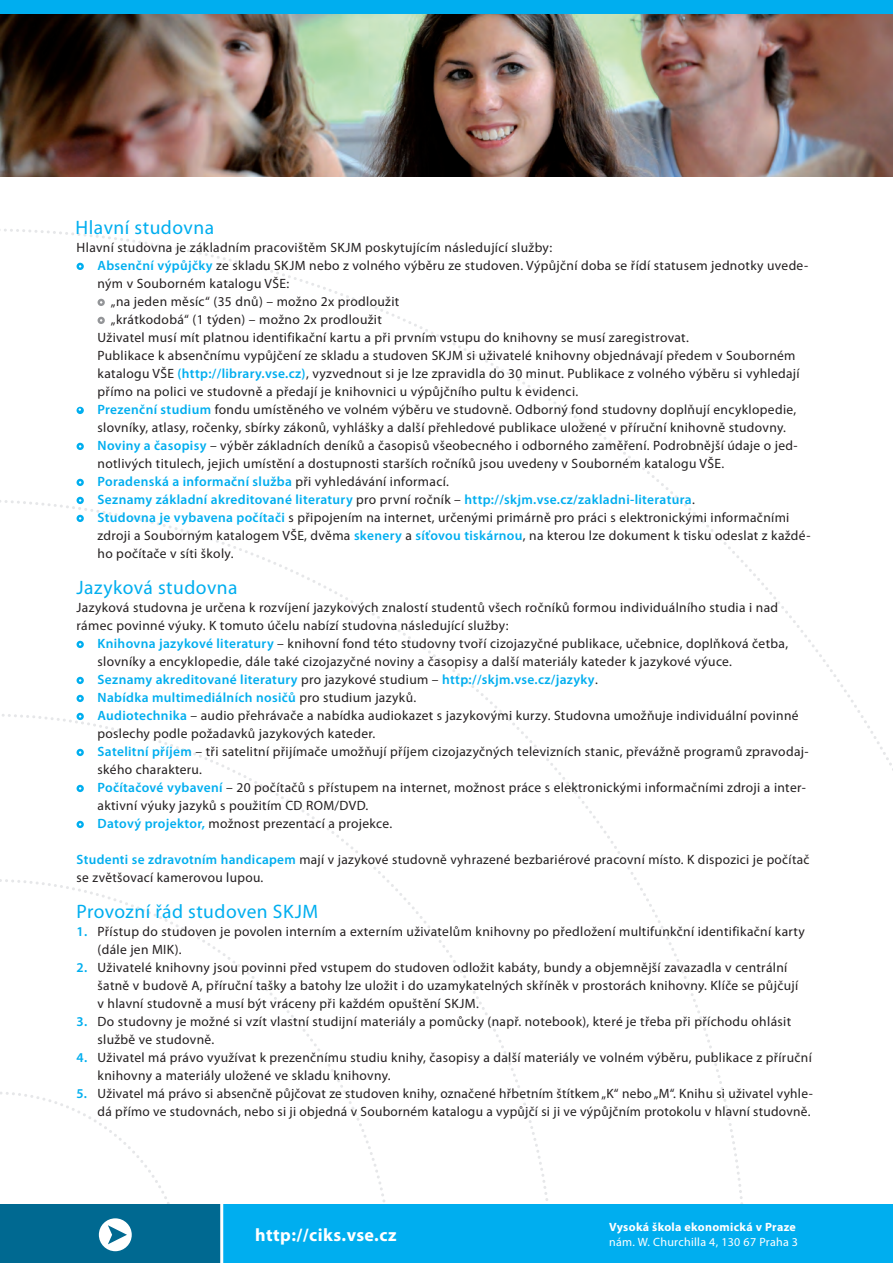
<style>
.page{position:relative;width:893px;height:1263px;background:#fff}
.page>*{position:absolute;margin:0;border:0;box-sizing:border-box;transform-origin:0 0}
.podnadpis{font:19.5px "Myriad Pro";letter-spacing:.025em;color:#00aeef}
.t1{font:700 18px "Myriad Pro";letter-spacing:.025em;color:#fff}
.odsazeni{font:13.5px/18px "Myriad Pro";letter-spacing:.025em;color:#231f20}
.zakladni_text{font:13.5px/18px "Myriad Pro";letter-spacing:.025em;color:#231f20}
.odsazeni-2{font:600 13.5px "Myriad Pro";letter-spacing:.025em;color:#00aeef}
.t2{font:12px "Myriad Pro";letter-spacing:.025em;color:#fff}
.t3{font:700 12px "Myriad Pro";letter-spacing:.025em;color:#fff}
.s1{font-weight:600;color:#00aeef}
.s2{font-weight:400;color:#231f20}
</style>
<div class="page">
<svg style="left:188px;top:877px;width:207px;height:328px"></svg>
<div style="left:223px;top:1205px;width:670px;height:58px;background:#00aeef"></div>
<div style="left:0;top:1205px;width:223px;height:58px;background:#006991"></div>
<hr style="left:220px;top:1204px;width:3px;height:59px;background:#fff">
<svg style="left:0;top:229px;width:188px;height:1023px"></svg>
<div style="left:0;top:0;width:893px;height:15px;background:#00aeef"></div>
<img style="left:0;top:15px;width:893px;height:161px">
<p class="podnadpis" style="left:76px;top:215px;width:140px">Hlavní studovna</p>
<p class="zakladni_text" style="left:77px;top:238px;width:477px">Hlavní studovna je základním pracovištěm SKJM poskytujícím následující služby:</p>
<p class="odsazeni" style="left:98px;top:256px;width:712px"><span class="s1">Absenční výpůjčky</span> ze skladu SKJM nebo z volného výběru ze studoven. Výpůjční doba se řídí statusem jednotky uvede&shy;ným v Souborném katalogu VŠE:</p>
<p class="odsazeni" style="left:111px;top:292px;width:290px">„na jeden měsíc“ (35 dnů) – možno 2x prodloužit</p>
<p class="odsazeni" style="left:111px;top:310px;width:272px">„krátkodobá“ (1 týden) – možno 2x prodloužit</p>
<p class="odsazeni" style="left:98px;top:328px;width:593px">Uživatel musí mít platnou identifikační kartu a při prvním vstupu do knihovny se musí zaregistrovat.</p>
<p class="odsazeni" style="left:98px;top:346px;width:704px">Publikace k absenčnímu vypůjčení ze skladu a studoven SKJM si uživatelé knihovny objednávají předem v Souborném katalogu VŠE <span class="s1">(http://library.vse.cz)</span>, vyzvednout si je lze zpravidla do 30 minut. Publikace z volného výběru si vyhledají přímo na polici ve studovně a předají je knihovnici u výpůjčního pultu k evidenci.</p>
<p class="odsazeni" style="left:98px;top:400px;width:700px"><span class="s1">Prezenční studium</span> fondu umístěného ve volném výběru ve studovně. Odborný fond studovny doplňují encyklopedie, slovníky, atlasy, ročenky, sbírky zákonů, vyhlášky a další přehledové publikace uložené v příruční knihovně studovny.</p>
<p class="odsazeni" style="left:98px;top:436px;width:702px"><span class="s1">Noviny a časopisy</span> – výběr základních deníků a časopisů všeobecného i odborného zaměření. Podrobnější údaje o jed&shy;notlivých titulech, jejich umístění a dostupnosti starších ročníků jsou uvedeny v Souborném katalogu VŠE.</p>
<p class="odsazeni-2" style="left:98px;top:473px;width:353px">Poradenská a informační služba <span class="s2">při vyhledávání informací.</span></p>
<p class="odsazeni-2" style="left:98px;top:491px;width:599px">Seznamy základní akreditované literatury <span class="s2">pro první ročník –</span> http://skjm.vse.cz/zakladni-literatura<span class="s2">.</span></p>
<p class="odsazeni" style="left:98px;top:508px;width:714px"><span class="s1">Studovna je vybavena počítači</span> s připojením na internet, určenými primárně pro práci s elektronickými informačními zdroji a Souborným katalogem VŠE, dvěma <span class="s1">skenery</span> a <span class="s1">síťovou tiskárnou</span>, na kterou lze dokument k tisku odeslat z každé&shy;ho počítače v síti školy.</p>
<p class="podnadpis" style="left:77px;top:575px;width:163px">Jazyková studovna</p>
<p class="zakladni_text" style="left:77px;top:598px;width:703px">Jazyková studovna je určena k rozvíjení jazykových znalostí studentů všech ročníků formou individuálního studia i nad rámec povinné výuky. K tomuto účelu nabízí studovna následující služby:</p>
<p class="odsazeni" style="left:98px;top:634px;width:692px"><span class="s1">Knihovna jazykové literatury</span> – knihovní fond této studovny tvoří cizojazyčné publikace, učebnice, doplňková četba, slovníky a encyklopedie, dále také cizojazyčné noviny a časopisy a další materiály kateder k jazykové výuce.</p>
<p class="odsazeni-2" style="left:98px;top:671px;width:502px">Seznamy akreditované literatury <span class="s2">pro jazykové studium –</span> http://skjm.vse.cz/jazyky<span class="s2">.</span></p>
<p class="odsazeni-2" style="left:98px;top:689px;width:320px">Nabídka multimediálních nosičů <span class="s2">pro studium jazyků.</span></p>
<p class="odsazeni" style="left:98px;top:706px;width:703px"><span class="s1">Audiotechnika</span> – audio přehrávače a nabídka audiokazet s jazykovými kurzy. Studovna umožňuje individuální povinné poslechy podle požadavků jazykových kateder.</p>
<p class="odsazeni" style="left:98px;top:742px;width:713px"><span class="s1">Satelitní příjem</span> – tři satelitní přijímače umožňují příjem cizojazyčných televizních stanic, převážně programů zpravodaj&shy;ského charakteru.</p>
<p class="odsazeni" style="left:98px;top:778px;width:710px"><span class="s1">Počítačové vybavení</span> – 20 počítačů s přístupem na internet, možnost práce s elektronickými informačními zdroji a inter&shy;aktivní výuky jazyků s použitím CD ROM/DVD.</p>
<p class="odsazeni" style="left:98px;top:814px;width:296px"><span class="s1">Datový projektor,</span> možnost prezentací a projekce.</p>
<p class="zakladni_text" style="left:77px;top:850px;width:735px"><span class="s1">Studenti se zdravotním handicapem</span> mají v jazykové studovně vyhrazené bezbariérové pracovní místo. K dispozici je počítač se zvětšovací kamerovou lupou.</p>
<p class="podnadpis" style="left:77px;top:899px;width:243px">Provozní řád studoven SKJM</p>
<p class="odsazeni" style="left:98px;top:922px;width:709px;text-indent:-21px"><span class="s1">1.</span> Přístup do studoven je povolen interním a externím uživatelům knihovny po předložení multifunkční identifikační karty (dále jen MIK).</p>
<p class="odsazeni" style="left:98px;top:958px;width:702px;text-indent:-21px"><span class="s1">2.</span> Uživatelé knihovny jsou povinni před vstupem do studoven odložit kabáty, bundy a objemnější zavazadla v centrální šatně v budově A, příruční tašky a batohy lze uložit i do uzamykatelných skříněk v prostorách knihovny. Klíče se půjčují v hlavní studovně a musí být vráceny při každém opuštění SKJM.</p>
<p class="odsazeni" style="left:98px;top:1012px;width:695px;text-indent:-21px"><span class="s1">3.</span> Do studovny je možné si vzít vlastní studijní materiály a pomůcky (např. notebook), které je třeba při příchodu ohlásit službě ve studovně.</p>
<p class="odsazeni" style="left:98px;top:1048px;width:716px;text-indent:-21px"><span class="s1">4.</span> Uživatel má právo využívat k prezenčnímu studiu knihy, časopisy a další materiály ve volném výběru, publikace z příruční knihovny a materiály uložené ve skladu knihovny.</p>
<p class="odsazeni" style="left:77px;top:1084px;width:738px;text-align:right"><span class="s1">5.</span> Uživatel má právo si absenčně půjčovat ze studoven knihy, označené hřbetním štítkem„K“ nebo „M“. Knihu si uživatel vyhle&shy;dá přímo ve studovnách, nebo si ji objedná v Souborném katalogu a vypůjčí si ji ve výpůjčním protokolu v hlavní studovně.</p>
<p class="t1" style="left:255px;top:1223px;width:143px">http://ciks.vse.cz</p>
<p class="t3" style="left:609px;top:1219px;width:188px">Vysoká škola ekonomická v Praze</p>
<p class="t2" style="left:609px;top:1234px;width:190px">nám. W. Churchilla 4, 130 67 Praha 3</p>
</div>
